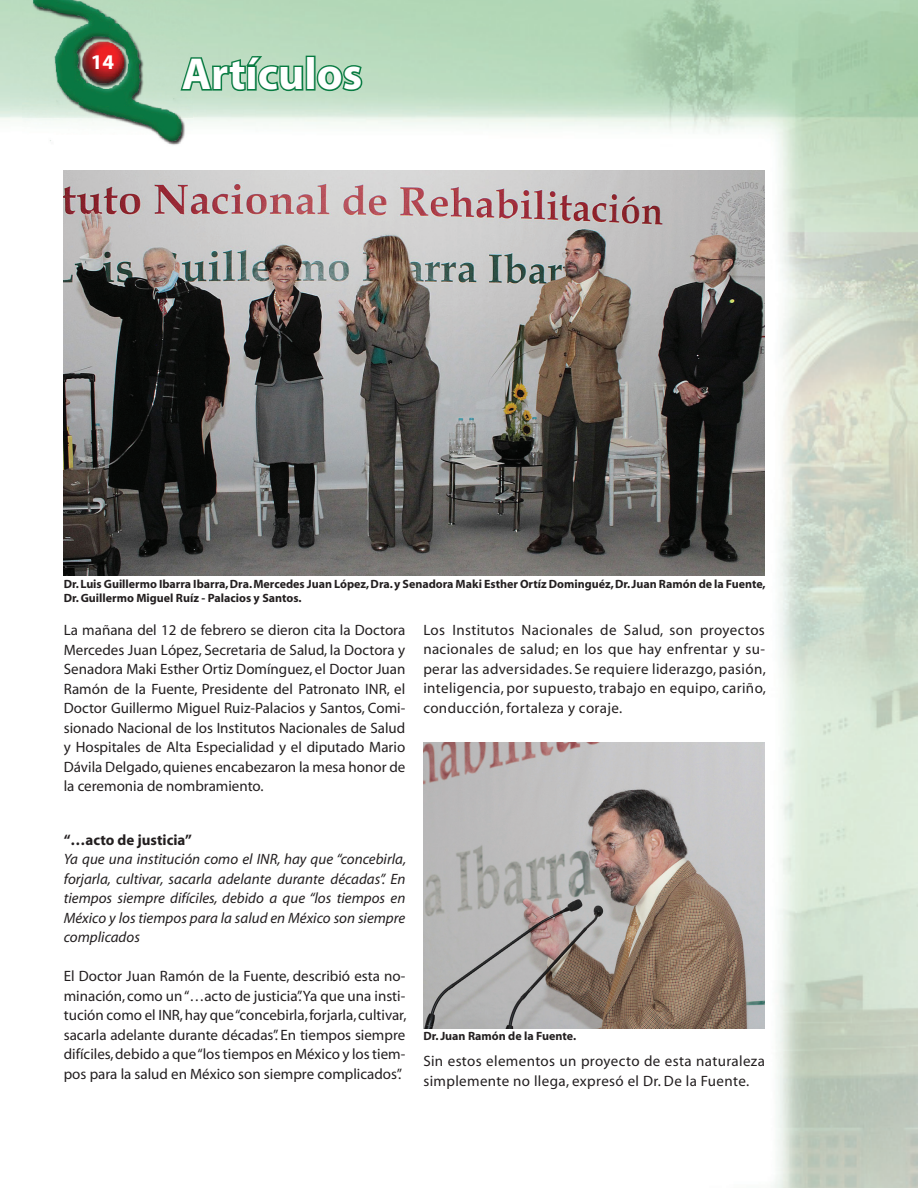
<style>
.page{position:relative;width:918px;height:1188px;background:#fff}
.page>*{position:absolute;margin:0;border:0;box-sizing:border-box;transform-origin:0 0}
.t1{font:700 45px "Myriad";color:#fff}
.t2{font:700 21px "Myriad";color:#fff}
.t3{font:15px/19.5px "Myriad";letter-spacing:.02em;color:#231f20;text-align:justify}
.t4{font:italic 15px/19.5px "Myriad";color:#231f20;text-align:justify}
.t5{font:700 15px "Myriad";color:#231f20}
.t6{font:700 12px/14.4px "Myriad";color:#231f20}
</style>
<div class="page">
<img style="left:0;top:0;width:918px;height:1188px">
<img style="left:22px;top:0;width:171px;height:152px">
<svg style="left:178px;top:54px;width:127px;height:39px;background:#7db995"></svg>
<div style="left:306px;top:56px;width:10px;height:35px;border:3px solid #097b42"></div>
<svg style="left:315px;top:64px;width:49px;height:29px"></svg>
<img style="left:64px;top:170px;width:701px;height:406px">
<img style="left:423px;top:743px;width:342px;height:286px">
<h2 class="t2" style="left:91px;top:51px;width:25px">14</h2>
<h1 class="t1" style="left:182px;top:51px;width:182px">Artículos</h1>
<p class="t6" style="left:64px;top:577px;width:703px">Dr. Luis Guillermo Ibarra Ibarra, Dra. Mercedes Juan López, Dra. y Senadora Maki Esther Ortíz Dominguéz, Dr. Juan Ramón de la Fuente,<br>Dr. Guillermo Miguel Ruíz - Palacios y Santos.</p>
<p class="t3" style="left:64px;top:621px;width:343px">La mañana del 12 de febrero se dieron cita la Doctora Mercedes Juan López, Secretaria de Salud, la Doctora y Senadora Maki Esther Ortiz Domínguez, el Doctor Juan Ramón de la Fuente, Presidente del Patronato INR, el Doctor Guillermo Miguel Ruiz-Palacios y Santos, Comi&shy;sionado Nacional de los Institutos Nacionales de Salud y Hospitales de Alta Especialidad y el diputado Mario Dávila Delgado, quienes encabezaron la mesa honor de la ceremonia de nombramiento.</p>
<p class="t5" style="left:64px;top:832px;width:130px">“…acto de justicia”</p>
<p class="t4" style="left:64px;top:850px;width:344px">Ya que una institución como el INR, hay que “concebirla, forjarla, cultivar, sacarla adelante durante décadas”. En tiempos siempre difíciles, debido a que “los tiempos en México y los tiempos para la salud en México son siempre complicados</p>
<p class="t3" style="left:64px;top:967px;width:344px">El Doctor Juan Ramón de la Fuente, describió esta no&shy;minación, como un “…acto de justicia”. Ya que una insti&shy;tución como el INR, hay que “concebirla, forjarla, cultivar, sacarla adelante durante décadas”. En tiempos siempre difíciles, debido a que “los tiempos en México y los tiem&shy;pos para la salud en México son siempre complicados”.</p>
<p class="t3" style="left:423px;top:620px;width:344px">Los Institutos Nacionales de Salud, son proyectos nacionales de salud; en los que hay enfrentar y su&shy;perar las adversidades. Se requiere liderazgo, pasión, inteligencia, por supuesto, trabajo en equipo, cariño, conducción, fortaleza y coraje.</p>
<p class="t6" style="left:423px;top:1029px;width:154px">Dr. Juan Ramón de la Fuente.</p>
<p class="t3" style="left:423px;top:1052px;width:343px">Sin estos elementos un proyecto de esta naturaleza simplemente no llega, expresó el Dr. De la Fuente.</p>
</div>
